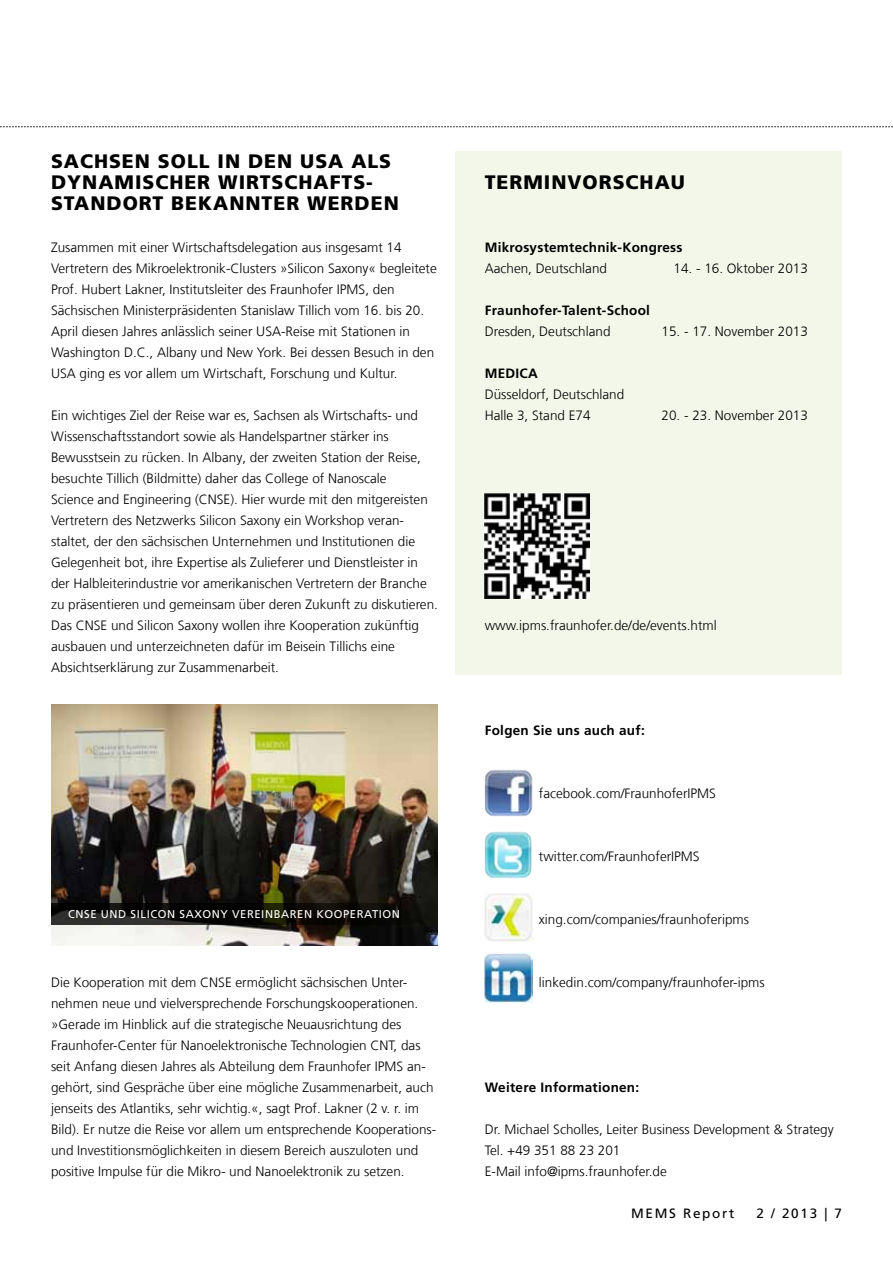
<style>
.page{position:relative;width:893px;height:1263px;background:#fff}
.page>*{position:absolute;margin:0;border:0;box-sizing:border-box;transform-origin:0 0}
.Überschrift_1{font:900 19.5px/21px "Frutiger LT Com";letter-spacing:.05em;color:#000}
.Text{font:300 13.5px/21px "Frutiger LT Com";color:#000}
.Termin{font:300 13.5px/21px "Frutiger LT Com";color:#000}
.Social_Media{font:300 13.5px "Frutiger LT Com";color:#000}
.Überschrift_3{font:700 13.5px "Frutiger LT Com";letter-spacing:.02em;color:#000}
.Überschrift_2{font:700 13.5px "Frutiger LT Com";letter-spacing:.02em;color:#000}
.t1{font:13.5px "Frutiger LT Com";letter-spacing:.125em;color:#000}
.t2{font:11.25px "Frutiger LT Com";letter-spacing:.05em;color:#fff}
.s1{font-weight:700}
</style>
<div class="page">
<svg style="left:0;top:126px;width:893px;height:1px"></svg>
<div style="left:455px;top:151px;width:387px;height:524px;background:#f3f7e9"></div>
<img style="left:51px;top:704px;width:387px;height:241px">
<img style="left:485px;top:493px;width:105px;height:105px">
<svg style="left:51px;top:903px;width:387px;height:21px;background:#0f0f0b"></svg>
<img style="left:485px;top:770px;width:48px;height:47px">
<img style="left:485px;top:831px;width:47px;height:48px">
<img style="left:485px;top:893px;width:48px;height:49px">
<img style="left:485px;top:953px;width:48px;height:49px">
<p class="Überschrift_1" style="left:51px;top:151px;width:349px">SACHSEN SOLL IN DEN USA ALS<br>DYNAMISCHER WIRTSCHAFTS-<br>STANDORT BEKANNTER WERDEN</p>
<p class="Text" style="left:51px;top:237px;width:387px">Zusammen mit einer Wirtschaftsdelegation aus insgesamt 14<br>Vertretern des Mikroelektronik-Clusters »Silicon Saxony« begleitete Prof. Hubert Lakner, Institutsleiter des Fraunhofer IPMS, den Sächsischen Ministerpräsidenten Stanislaw Tillich vom 16. bis 20.<br>April diesen Jahres anlässlich seiner USA-Reise mit Stationen in Washington D.C., Albany und New York. Bei dessen Besuch in den USA ging es vor allem um Wirtschaft, Forschung und Kultur.</p>
<p class="Text" style="left:51px;top:405px;width:388px">Ein wichtiges Ziel der Reise war es, Sachsen als Wirtschafts- und Wissenschaftsstandort sowie als Handelspartner stärker ins Bewusstsein zu rücken. In Albany, der zweiten Station der Reise, besuchte Tillich (Bildmitte) daher das College of Nanoscale<br>Science and Engineering (CNSE). Hier wurde mit den mitgereisten Vertretern des Netzwerks Silicon Saxony ein Workshop veran&shy;staltet, der den sächsischen Unternehmen und Institutionen die Gelegenheit bot, ihre Expertise als Zulieferer und Dienstleister in der Halbleiterindustrie vor amerikanischen Vertretern der Branche zu präsentieren und gemeinsam über deren Zukunft zu diskutieren.<br>Das CNSE und Silicon Saxony wollen ihre Kooperation zukünftig ausbauen und unterzeichneten dafür im Beisein Tillichs eine Absichtserklärung zur Zusammenarbeit.</p>
<p class="t2" style="left:68px;top:907px;width:333px">CNSE UND SILICON SAXONY VEREINBAREN KOOPERATION</p>
<p class="Text" style="left:51px;top:972px;width:387px">Die Kooperation mit dem CNSE ermöglicht sächsischen Unter&shy;nehmen neue und vielversprechende Forschungskooperationen. »Gerade im Hinblick auf die strategische Neuausrichtung des Fraunhofer-Center für Nanoelektronische Technologien CNT, das seit Anfang diesen Jahres als Abteilung dem Fraunhofer IPMS an&shy;gehört, sind Gespräche über eine mögliche Zusammenarbeit, auch jenseits des Atlantiks, sehr wichtig.«, sagt Prof. Lakner (2 v. r. im Bild). Er nutze die Reise vor allem um entsprechende Kooperations&shy;und Investitionsmöglichkeiten in diesem Bereich auszuloten und positive Impulse für die Mikro- und Nanoelektronik zu setzen.</p>
<p class="Überschrift_1" style="left:485px;top:172px;width:202px">TERMINVORSCHAU</p>
<p class="Überschrift_3" style="left:485px;top:239px;width:199px">Mikrosystemtechnik-Kongress</p>
<p class="Termin" style="left:485px;top:258px;width:124px">Aachen, Deutschland</p>
<p class="Termin" style="left:674px;top:258px;width:136px">14. - 16. Oktober 2013</p>
<p class="Überschrift_3" style="left:485px;top:302px;width:167px">Fraunhofer-Talent-School</p>
<p class="Termin" style="left:485px;top:321px;width:127px">Dresden, Deutschland</p>
<p class="Termin" style="left:662px;top:321px;width:148px">15. - 17. November 2013</p>
<p class="Termin" style="left:485px;top:363px;width:141px"><span class="s1">MEDICA<br></span>Düsseldorf, Deutschland<br>Halle 3, Stand E74</p>
<p class="Termin" style="left:662px;top:405px;width:148px">20. - 23. November 2013</p>
<p class="Text" style="left:485px;top:615px;width:234px">www.ipms.fraunhofer.de/de/events.html</p>
<p class="Überschrift_2" style="left:485px;top:722px;width:161px">Folgen Sie uns auch auf:</p>
<p class="Social_Media" style="left:539px;top:785px;width:179px">facebook.com/FraunhoferIPMS</p>
<p class="Social_Media" style="left:539px;top:848px;width:162px">twitter.com/FraunhoferIPMS</p>
<p class="Social_Media" style="left:539px;top:911px;width:212px">xing.com/companies/fraunhoferipms</p>
<p class="Social_Media" style="left:539px;top:974px;width:227px">linkedin.com/company/fraunhofer-ipms</p>
<p class="Überschrift_2" style="left:485px;top:1079px;width:156px">Weitere Informationen:</p>
<p class="Text" style="left:485px;top:1119px;width:351px">Dr. Michael Scholles, Leiter Business Development &amp; Strategy<br>Tel. +49 351 88 23 201<br>E-Mail info@ipms.fraunhofer.de</p>
<p class="t1" style="left:631px;top:1205px;width:105px">MEMS Report</p>
<p class="t1" style="left:757px;top:1205px;width:87px">2 / 2013 | 7</p>
</div>
